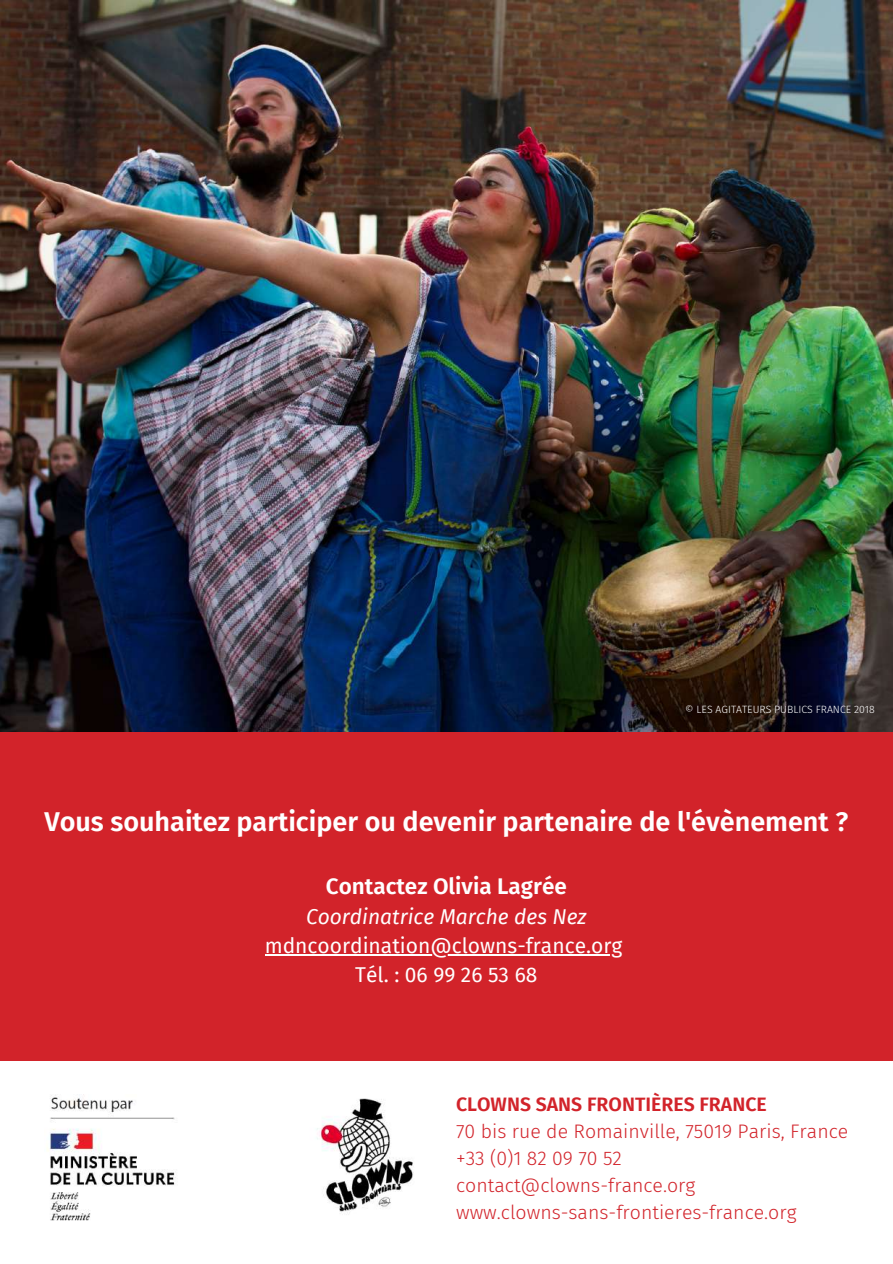
<style>
.page{position:relative;width:893px;height:1264px;background:#fff}
.page>*{position:absolute;margin:0;border:0;box-sizing:border-box;transform-origin:0 0}
.t1{font:600 27px "Fira Sans";color:#fff}
.t2{font:600 22.5px "Fira Sans";color:#fff}
.t3{font:21px/29.2px "Fira Sans";color:#fff;text-align:center}
.t4{font:italic 21px "Fira Sans";color:#fff}
.t5{font:300 19.5px/27px "Fira Sans";color:#d2232a}
.t6{font:600 19.5px "Fira Sans";color:#d2232a}
.t7{font:300 10.5px "Fira Sans";color:#fff}
</style>
<div class="page">
<img style="left:0;top:0;width:892px;height:732px">
<div style="left:0;top:732px;width:892px;height:329px;background:#d2232a"></div>
<img style="left:317px;top:1098px;width:97px;height:114px">
<hr style="left:265px;top:954px;width:357px;height:1px;background:#fff">
<img style="left:47px;top:1094px;width:129px;height:127px">
<p class="t7" style="left:685px;top:703px;width:191px">© LES AGITATEURS PUBLICS FRANCE 2018</p>
<h1 class="t1" style="left:44px;top:805px;width:805px">Vous souhaitez participer ou devenir partenaire de l'évènement ?</h1>
<p class="t2" style="left:326px;top:872px;width:242px">Contactez Olivia Lagrée</p>
<p class="t4" style="left:306px;top:904px;width:282px">Coordinatrice Marche des Nez</p>
<p class="t3" style="left:265px;top:931px;width:359px">mdncoordination@clowns-france.org<br>Tél. : 06 99 26 53 68</p>
<p class="t6" style="left:456px;top:1092px;width:312px">CLOWNS SANS FRONTIÈRES FRANCE</p>
<p class="t5" style="left:456px;top:1118px;width:393px">70 bis rue de Romainville, 75019 Paris, France +33 (0)1 82 09 70 52 contact@clowns-france.org www.clowns-sans-frontieres-france.org</p>
</div>
